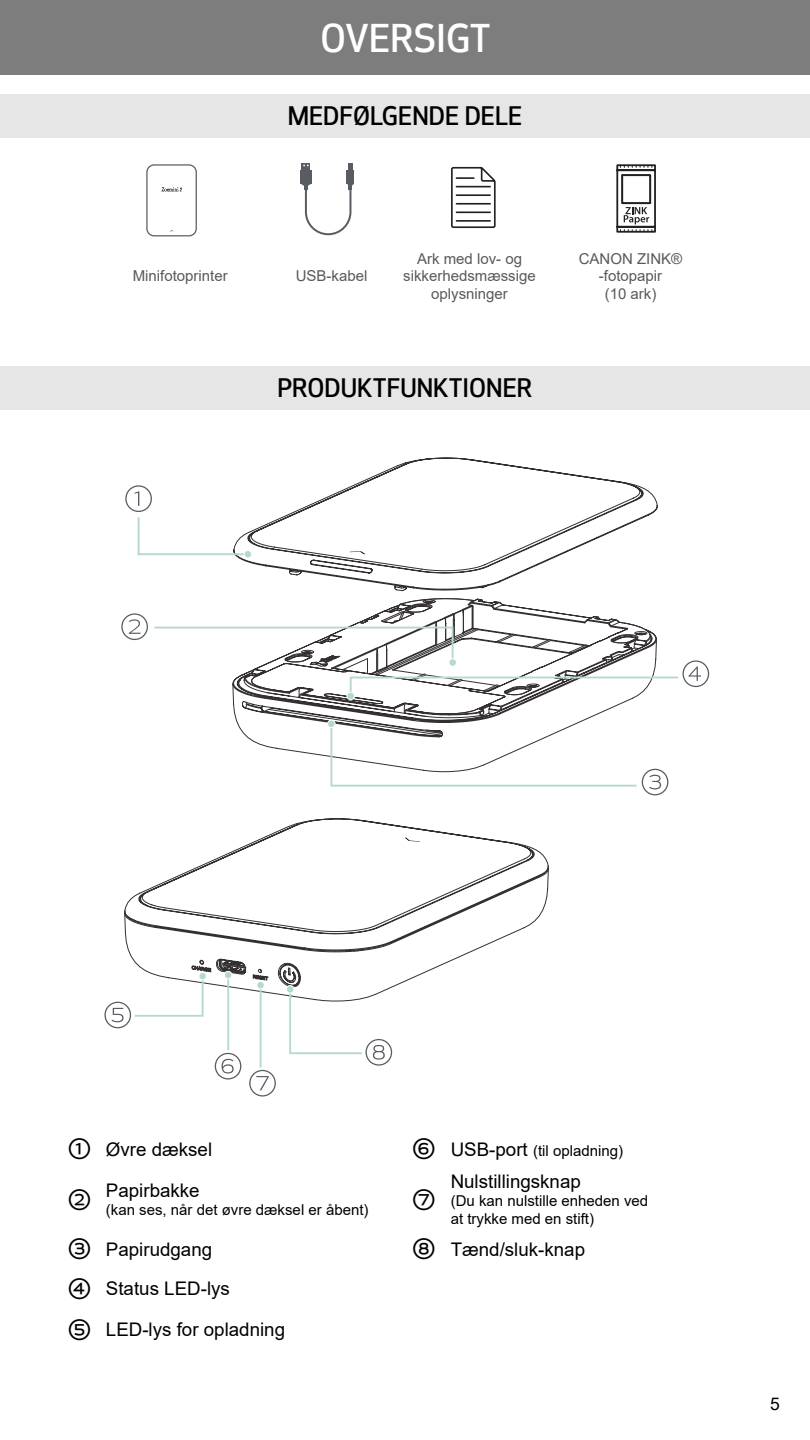
<style>
.page{position:relative;width:810px;height:1440px;background:#fff}
.page>*{position:absolute;margin:0;border:0;box-sizing:border-box;transform-origin:0 0}
.t1{font:500 37.5px "Optic Sans 301";color:#fff}
.t2{font:27.5px "Optic Sans 201";color:#000}
.t3{font:500 25px "Optic Sans 301";color:#000}
.t4{font:18.75px/40.8px "Arial";color:#000}
.t5{font:17.5px "Arial";color:#000}
.t6{font:15px/18px "Arial";color:#000}
.t7{font:15px/17.5px "Arial";color:#595959;text-align:center}
.s1{font-family:"Optic Sans 201";font-size:27.5px}
.s2{font-size:18.75px}
</style>
<div class="page">
<div style="left:0;top:0;width:810px;height:75px;background:#7d7d7d"></div>
<div style="left:0;top:94px;width:810px;height:44px;background:#e6e6e7"></div>
<div style="left:0;top:366px;width:810px;height:44px;background:#e6e6e7"></div>
<svg style="left:616px;top:164px;width:40px;height:69px"></svg>
<div style="left:621px;top:174px;width:30px;height:30px;border:2px solid #232120"></div>
<svg style="left:451px;top:166px;width:45px;height:63px"></svg>
<div style="left:300px;top:170px;width:12px;height:14px;background:#595c62"></div>
<svg style="left:302px;top:163px;width:8px;height:7px"></svg>
<div style="left:347px;top:170px;width:7px;height:14px;background:#595c62"></div>
<svg style="left:301px;top:179px;width:53px;height:57px"></svg>
<svg style="left:348px;top:163px;width:5px;height:7px"></svg>
<div style="left:146px;top:164px;width:51px;height:72px;border:1px solid #595c62;border-radius:7px"></div>
<svg style="left:161px;top:187px;width:21px;height:5px"></svg>
<svg style="left:240px;top:457px;width:418px;height:134px"></svg>
<svg style="left:125px;top:485px;width:127px;height:74px"></svg>
<svg style="left:121px;top:598px;width:588px;height:197px"></svg>
<svg style="left:104px;top:818px;width:445px;height:279px"></svg>
<h1 class="t1" style="left:321px;top:17px;width:172px">OVERSIGT</h1>
<h3 class="t3" style="left:288px;top:102px;width:236px">MEDFØLGENDE DELE</h3>
<p class="t7" style="left:133px;top:267px;width:97px">Minifotoprinter</p>
<p class="t7" style="left:296px;top:267px;width:73px">USB-kabel</p>
<p class="t7" style="left:403px;top:249px;width:134px">Ark med lov- og sikkerhedsmæssige oplysninger</p>
<p class="t7" style="left:579px;top:249px;width:105px">CANON ZINK® -fotopapir<br>(10 ark)</p>
<h3 class="t3" style="left:278px;top:374px;width:256px">PRODUKTFUNKTIONER</h3>
<p class="t4" style="left:67px;top:1129px;width:146px"><span class="s1">①</span> Øvre dæksel</p>
<p class="t6" style="left:412px;top:1141px;width:213px"><span class="s1">⑥</span> <span class="s2">USB-port</span> (til opladning)</p>
<h2 class="t2" style="left:67px;top:1184px;width:26px">②</h2>
<p class="t4" style="left:106px;top:1170px;width:95px">Papirbakke</p>
<p class="t4" style="left:451px;top:1161px;width:132px">Nulstillingsknap</p>
<p class="t6" style="left:451px;top:1192px;width:199px">(Du kan nulstille enheden ved at trykke med en stift)</p>
<h2 class="t2" style="left:412px;top:1184px;width:26px">⑦</h2>
<p class="t6" style="left:106px;top:1201px;width:264px">(kan ses, når det øvre dæksel er åbent)</p>
<p class="t4" style="left:67px;top:1229px;width:146px"><span class="s1">③</span> Papirudgang</p>
<p class="t4" style="left:412px;top:1229px;width:175px"><span class="s1">⑧</span> Tænd/sluk-knap</p>
<p class="t4" style="left:67px;top:1268px;width:219px"><span class="s1">④</span> Status LED-lys<br><span class="s1">⑤</span> LED-lys for opladning</p>
<p class="t5" style="left:770px;top:1391px;width:11px">5</p>
</div>
